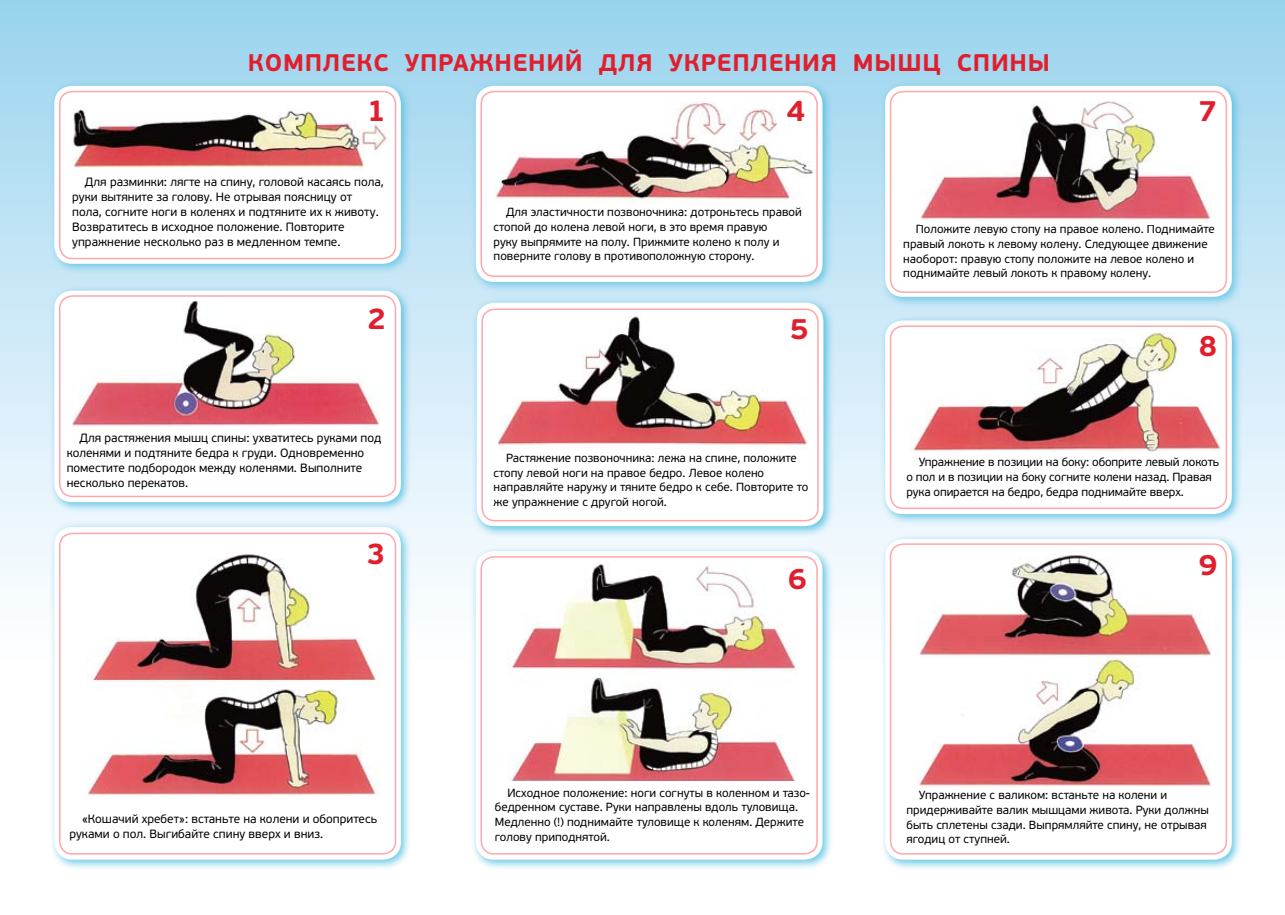
<style>
.page{position:relative;width:1285px;height:915px;background:#fff}
.page>*{position:absolute;margin:0;border:0;box-sizing:border-box;transform-origin:0 0}
.t1{font:700 30px "PF Beau Sans Pro";color:#e01f2e}
.t2{font:700 29.4px "PF Beau Sans Pro";color:#e01f2e}
.t3{font:700 24px "PF Beau Sans Pro";letter-spacing:.03em;color:#e01f2e}
.t4{font:12px/15px "PF Beau Sans Pro";color:#000}
.t5{font:11.7px/14.7px "PF Beau Sans Pro";color:#000}
</style>
<div class="page">
<div style="left:1px;top:1px;width:1282px;height:666px;background:linear-gradient(to bottom,#9bd4ee,#fff)"></div>
<div style="left:49px;top:80px;width:369px;height:201px;background:#00a3d4;opacity:.45"></div>
<div style="left:54px;top:86px;width:347px;height:178px;background:#fff;border-radius:18px"></div>
<div style="left:470px;top:80px;width:370px;height:219px;background:#00a3d4;opacity:.45"></div>
<div style="left:475px;top:86px;width:347px;height:196px;background:#fff;border-radius:18px"></div>
<div style="left:879px;top:80px;width:370px;height:234px;background:#00a3d4;opacity:.45"></div>
<div style="left:885px;top:86px;width:346px;height:211px;background:#fff;border-radius:18px"></div>
<div style="left:59px;top:91px;width:337px;height:168px;border:2px solid #ffa6ad;border-radius:13px"></div>
<div style="left:480px;top:91px;width:337px;height:186px;border:2px solid #ffa6ad;border-radius:13px"></div>
<div style="left:889px;top:91px;width:337px;height:202px;border:2px solid #ffa6ad;border-radius:13px"></div>
<div style="left:49px;top:285px;width:369px;height:234px;background:#00a3d4;opacity:.58"></div>
<div style="left:54px;top:290px;width:347px;height:212px;background:#fff;border-radius:18px"></div>
<div style="left:471px;top:297px;width:370px;height:246px;background:#00a3d4;opacity:.58"></div>
<div style="left:476px;top:302px;width:347px;height:224px;background:#fff;border-radius:18px"></div>
<div style="left:879px;top:315px;width:370px;height:216px;background:#00a3d4;opacity:.58"></div>
<div style="left:885px;top:320px;width:346px;height:194px;background:#fff;border-radius:18px"></div>
<div style="left:49px;top:521px;width:369px;height:355px;background:#00a3d4;opacity:.58"></div>
<div style="left:54px;top:526px;width:347px;height:333px;background:#fff;border-radius:18px"></div>
<div style="left:470px;top:545px;width:370px;height:331px;background:#00a3d4;opacity:.58"></div>
<div style="left:475px;top:551px;width:347px;height:308px;background:#fff;border-radius:18px"></div>
<div style="left:879px;top:533px;width:370px;height:344px;background:#00a3d4;opacity:.58"></div>
<div style="left:885px;top:539px;width:346px;height:320px;background:#fff;border-radius:18px"></div>
<div style="left:59px;top:295px;width:337px;height:202px;border:2px solid #ffa6ad;border-radius:13px"></div>
<div style="left:481px;top:308px;width:337px;height:213px;border:2px solid #ffa6ad;border-radius:13px"></div>
<div style="left:889px;top:325px;width:337px;height:184px;border:2px solid #ffa6ad;border-radius:13px"></div>
<div style="left:59px;top:532px;width:337px;height:322px;border:2px solid #ffa6ad;border-radius:13px"></div>
<div style="left:480px;top:556px;width:337px;height:298px;border:2px solid #ffa6ad;border-radius:13px"></div>
<div style="left:889px;top:543px;width:337px;height:311px;border:2px solid #ffa6ad;border-radius:13px"></div>
<img style="left:72px;top:109px;width:315px;height:60px">
<img style="left:73px;top:301px;width:307px;height:125px">
<img style="left:495px;top:102px;width:318px;height:99px">
<img style="left:88px;top:554px;width:289px;height:241px">
<img style="left:498px;top:316px;width:310px;height:130px">
<img style="left:920px;top:101px;width:291px;height:120px">
<img style="left:916px;top:555px;width:295px;height:232px">
<img style="left:913px;top:332px;width:308px;height:120px">
<img style="left:508px;top:562px;width:288px;height:217px">
<h3 class="t3" style="left:248px;top:48px;width:803px">КОМПЛЕКС УПРАЖНЕНИЙ ДЛЯ УКРЕПЛЕНИЯ МЫШЦ СПИНЫ</h3>
<h1 class="t1" style="left:366px;top:92px;width:21px">1</h1>
<h2 class="t2" style="left:786px;top:93px;width:21px">4</h2>
<h2 class="t2" style="left:1198px;top:93px;width:21px">7</h2>
<p class="t4" style="left:72px;top:174px;width:313px;text-indent:13px">Для разминки: лягте на спину, головой касаясь пола, руки вытяните за голову. Не отрывая поясницу от пола, согните ноги в коленях и подтяните их к животу.<br>Возвратитесь в исходное положение. Повторите упражнение несколько раз в медленном темпе.</p>
<h1 class="t1" style="left:366px;top:300px;width:21px">2</h1>
<p class="t4" style="left:67px;top:430px;width:316px;text-indent:13px">Для растяжения мышц спины: ухватитесь руками под коленями и подтяните бедра к груди. Одновременно поместите подбородок между коленями. Выполните несколько перекатов.</p>
<h1 class="t1" style="left:366px;top:535px;width:21px">3</h1>
<p class="t4" style="left:69px;top:811px;width:309px;text-indent:13px">«Кошачий хребет»: встаньте на колени и обопритесь руками о пол. Выгибайте спину вверх и вниз.</p>
<p class="t5" style="left:493px;top:205px;width:310px;text-indent:13px">Для эластичности позвоночника: дотроньтесь правой стопой до колена левой ноги, в это время правую<br>руку выпрямите на полу. Прижмите колено к полу и поверните голову в противоположную сторону.</p>
<h2 class="t2" style="left:789px;top:311px;width:21px">5</h2>
<p class="t5" style="left:493px;top:450px;width:316px;text-indent:13px">Растяжение позвоночника: лежа на спине, положите стопу левой ноги на правое бедро. Левое колено направляйте наружу и тяните бедро к себе. Повторите то же упражнение с другой ногой.</p>
<h2 class="t2" style="left:787px;top:561px;width:21px">6</h2>
<p class="t5" style="left:495px;top:785px;width:317px;text-indent:13px">Исходное положение: ноги согнуты в коленном и тазо&shy;бедренном суставе. Руки направлены вдоль туловища.<br>Медленно (!) поднимайте туловище к коленям. Держите голову приподнятой.</p>
<p class="t5" style="left:903px;top:222px;width:313px;text-indent:13px">Положите левую стопу на правое колено. Поднимайте правый локоть к левому колену. Следующее движение наоборот: правую стопу положите на левое колено и поднимайте левый локоть к правому колену.</p>
<h2 class="t2" style="left:1198px;top:327px;width:21px">8</h2>
<p class="t5" style="left:906px;top:455px;width:314px;text-indent:13px">Упражнение в позиции на боку: обоприте левый локоть о пол и в позиции на боку согните колени назад. Правая рука опирается на бедро, бедра поднимайте вверх.</p>
<h2 class="t2" style="left:1198px;top:547px;width:21px">9</h2>
<p class="t5" style="left:906px;top:787px;width:304px;text-indent:13px">Упражнение с валиком: встаньте на колени и придерживайте валик мышцами живота. Руки должны быть сплетены сзади. Выпрямляйте спину, не отрывая ягодиц от ступней.</p>
</div>
